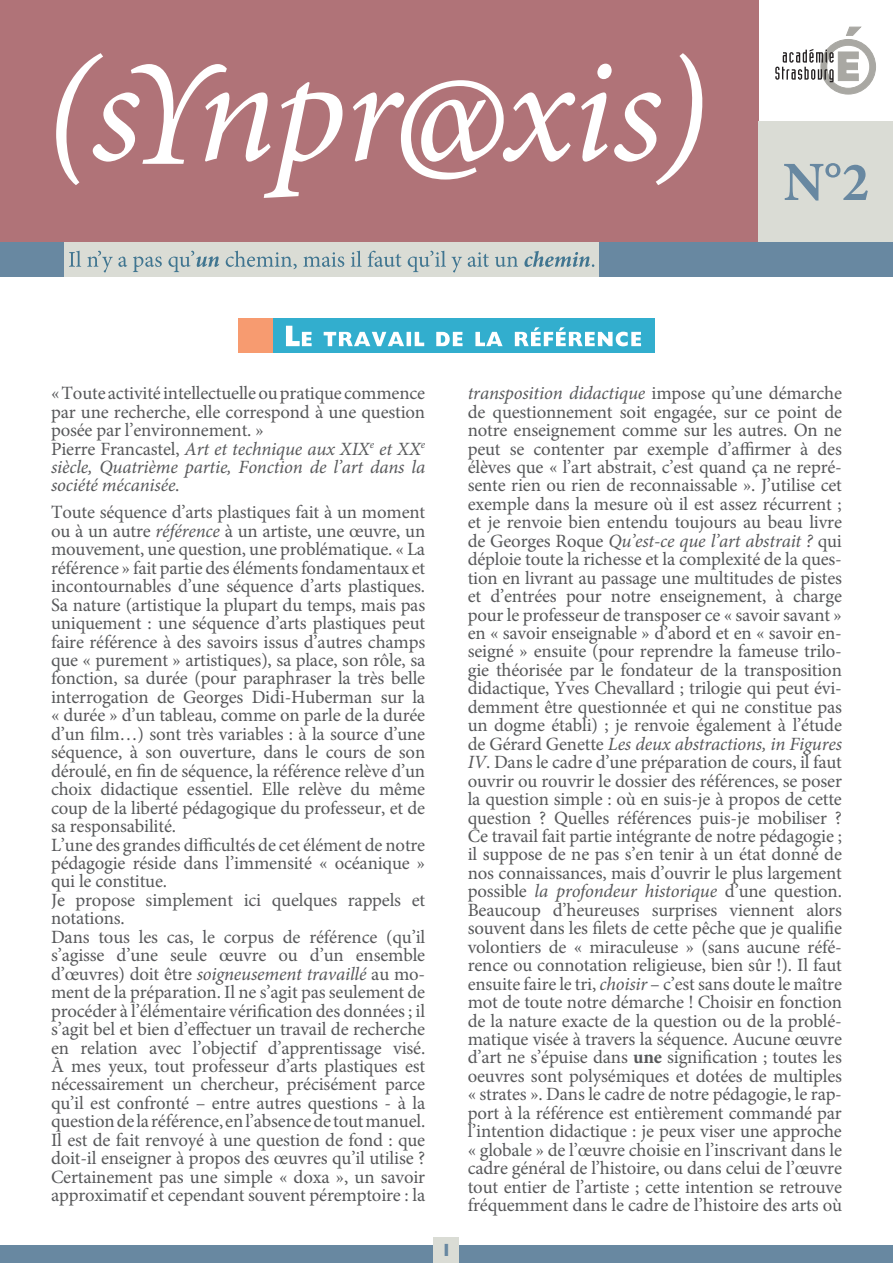
<style>
.page{position:relative;width:893px;height:1263px;background:#fff}
.page>*{position:absolute;margin:0;border:0;box-sizing:border-box;transform-origin:0 0}
.t1{font:18.75px/18.5px "Minion Pro";letter-spacing:-.01em;color:#57585a;text-align:justify}
.t2{font:italic 18.75px/18.5px "Minion Pro";letter-spacing:-.01em;color:#57585a;text-align:justify}
.t3{font:700 18px "Gill Sans";color:#6888a1}
.s1{font-style:normal}
.s2{font-style:italic}
.s3{font-weight:700}
</style>
<div class="page">
<div style="left:0;top:1246px;width:893px;height:17px;background:#6888a1"></div>
<div style="left:434px;top:1237px;width:25px;height:26px;background:#dadcd5"></div>
<div style="left:0;top:0;width:758px;height:242px;background:#b07378"></div>
<div style="left:758px;top:121px;width:135px;height:121px;background:#dadcd5"></div>
<svg style="left:56px;top:53px;width:286px;height:145px"></svg>
<svg style="left:353px;top:80px;width:222px;height:100px"></svg>
<svg style="left:581px;top:53px;width:122px;height:132px"></svg>
<svg style="left:775px;top:26px;width:101px;height:69px"></svg>
<div style="left:64px;top:242px;width:536px;height:34px;background:#dadcd5"></div>
<svg style="left:69px;top:251px;width:525px;height:21px"></svg>
<div style="left:600px;top:242px;width:293px;height:34px;background:#6888a1"></div>
<div style="left:0;top:242px;width:64px;height:34px;background:#6888a1"></div>
<svg style="left:784px;top:163px;width:84px;height:38px"></svg>
<div style="left:239px;top:319px;width:34px;height:34px;background:#f79b70"></div>
<div style="left:273px;top:319px;width:381px;height:34px;background:#32aece"></div>
<svg style="left:286px;top:326px;width:355px;height:20px"></svg>
<p class="t1" style="left:51px;top:384px;width:376px">« Toute activité intellectuelle ou pratique commence par une recherche, elle correspond à une question posée par l’environnement. »</p>
<p class="t2" style="left:51px;top:439px;width:376px"><span class="s1">Pierre Francastel,</span> Art et technique aux XIX<sup>e</sup> et XX<sup>e </sup>siècle, Quatrième partie, Fonction de l’art dans la société mécanisée<span class="s1">.</span></p>
<p class="t1" style="left:51px;top:503px;width:376px">Toute séquence d’arts plastiques fait à un moment ou à un autre <span class="s2">référence</span> à un artiste, une œuvre, un mouvement, une question, une problématique. « La référence » fait partie des éléments fondamentaux et incontournables d’une séquence d’arts plastiques.<br>Sa nature (artistique la plupart du temps, mais pas uniquement : une séquence d’arts plastiques peut faire référence à des savoirs issus d’autres champs que « purement » artistiques), sa place, son rôle, sa fonction, sa durée (pour paraphraser la très belle interrogation de Georges Didi-Huberman sur la « durée » d’un tableau, comme on parle de la durée d’un film…) sont très variables : à la source d’une séquence, à son ouverture, dans le cours de son déroulé, en fin de séquence, la référence relève d’un choix didactique essentiel. Elle relève du même coup de la liberté pédagogique du professeur, et de sa responsabilité.</p>
<p class="t1" style="left:51px;top:835px;width:376px">L’une des grandes difficultés de cet élément de notre pédagogie réside dans l’immensité « océanique » qui le constitue.</p>
<p class="t1" style="left:51px;top:891px;width:376px">Je propose simplement ici quelques rappels et notations.</p>
<p class="t1" style="left:51px;top:928px;width:376px">Dans tous les cas, le corpus de référence (qu’il s’agisse d’une seule œuvre ou d’un ensemble d’œuvres) doit être <span class="s2">soigneusement travaillé</span> au mo&shy;ment de la préparation. Il ne s’agit pas seulement de procéder à l’élémentaire vérification des données ; il s’agit bel et bien d’effectuer un travail de recherche en relation avec l’objectif d’apprentissage visé.<br>À mes yeux, tout professeur d’arts plastiques est nécessairement un chercheur, précisément parce qu’il est confronté – entre autres questions - à la question de la référence, en l’absence de tout manuel.<br>Il est de fait renvoyé à une question de fond : que doit-il enseigner à propos des œuvres qu’il utilise ?<br>Certainement pas une simple « doxa », un savoir approximatif et cependant souvent péremptoire : la</p>
<p class="t3" style="left:441px;top:1236px;width:12px">1</p>
<p class="t1" style="left:468px;top:384px;width:376px"><span class="s2">transposition didactique</span> impose qu’une démarche de questionnement soit engagée, sur ce point de notre enseignement comme sur les autres. On ne peut se contenter par exemple d’affirmer à des élèves que « l’art abstrait, c’est quand ça ne repré&shy;sente rien ou rien de reconnaissable ». J’utilise cet exemple dans la mesure où il est assez récurrent ; et je renvoie bien entendu toujours au beau livre de Georges Roque <span class="s2">Qu’est-ce que l’art abstrait ?</span> qui déploie toute la richesse et la complexité de la ques&shy;tion en livrant au passage une multitudes de pistes et d’entrées pour notre enseignement, à charge pour le professeur de transposer ce « savoir savant » en « savoir enseignable » d’abord et en « savoir en&shy;seigné » ensuite (pour reprendre la fameuse trilo&shy;gie théorisée par le fondateur de la transposition didactique, Yves Chevallard ; trilogie qui peut évi&shy;demment être questionnée et qui ne constitue pas un dogme établi) ; je renvoie également à l’étude de Gérard Genette <span class="s2">Les deux abstractions, in Figures IV</span>. Dans le cadre d’une préparation de cours, il faut ouvrir ou rouvrir le dossier des références, se poser la question simple : où en suis-je à propos de cette question ? Quelles références puis-je mobiliser ?<br>Ce travail fait partie intégrante de notre pédagogie ; il suppose de ne pas s’en tenir à un état donné de nos connaissances, mais d’ouvrir le plus largement possible <span class="s2">la profondeur historique</span> d’une question.<br>Beaucoup d’heureuses surprises viennent alors souvent dans les filets de cette pêche que je qualifie volontiers de « miraculeuse » (sans aucune réfé&shy;rence ou connotation religieuse, bien sûr !). Il faut ensuite faire le tri, <span class="s2">choisir</span> – c’est sans doute le maître mot de toute notre démarche ! Choisir en fonction de la nature exacte de la question ou de la problé&shy;matique visée à travers la séquence. Aucune œuvre d’art ne s’épuise dans <span class="s3">une</span> signification ; toutes les oeuvres sont polysémiques et dotées de multiples « strates ». Dans le cadre de notre pédagogie, le rap&shy;port à la référence est entièrement commandé par l’intention didactique : je peux viser une approche « globale » de l’œuvre choisie en l’inscrivant dans le cadre général de l’histoire, ou dans celui de l’œuvre tout entier de l’artiste ; cette intention se retrouve fréquemment dans le cadre de l’histoire des arts où</p>
</div>
